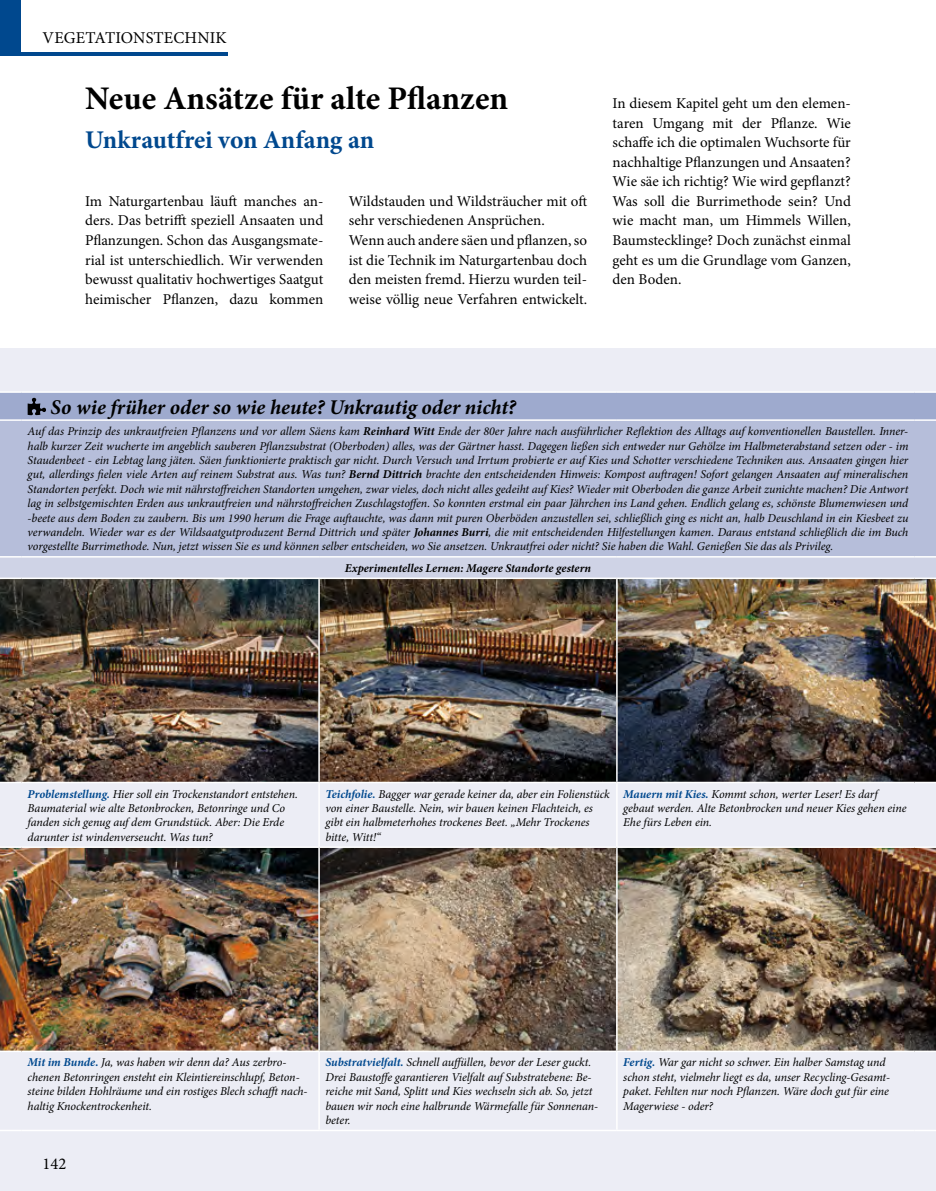
<style>
.page{position:relative;width:936px;height:1191px;background:#fff}
.page>*{position:absolute;margin:0;border:0;box-sizing:border-box;transform-origin:0 0}
.t1{font:700 33px "Minion Pro";color:#000}
.t2{font:700 25.5px "Minion Pro";letter-spacing:-.005em;color:#00488e}
.t3{font:italic 700 21px "Minion Pro";color:#000}
.t4{font:16.5px "Minion Pro";letter-spacing:.01em;color:#000}
.t5{font:15px/19.5px "Minion Pro";color:#000;text-align:justify}
.t6{font:italic 12px/14.4px "Minion Pro";letter-spacing:-.005em;color:#000}
.t7{font:italic 700 12px "Minion Pro";color:#000}
.s1{font-weight:700}
.s2{font-weight:700;color:#00488e}
</style>
<div class="page">
<div style="left:0;top:349px;width:935px;height:842px;background:#ecedf5"></div>
<img style="left:0;top:579px;width:935px;height:202px">
<img style="left:0;top:848px;width:935px;height:202px">
<div style="left:0;top:0;width:227px;height:55px;background:#00488e"></div>
<div style="left:21px;top:0;width:213px;height:51px;background:#fff"></div>
<div style="left:0;top:421px;width:935px;height:135px;background:#b6beda"></div>
<hr style="left:0;top:391px;width:21px;height:2px;background:#fff">
<hr style="left:21px;top:391px;width:298px;height:2px;background:#fff">
<hr style="left:319px;top:391px;width:298px;height:2px;background:#fff">
<hr style="left:617px;top:391px;width:297px;height:2px;background:#fff">
<hr style="left:914px;top:391px;width:21px;height:2px;background:#fff">
<hr style="left:0;top:419px;width:21px;height:2px;background:#fff">
<hr style="left:21px;top:419px;width:298px;height:2px;background:#fff">
<hr style="left:319px;top:419px;width:298px;height:2px;background:#fff">
<hr style="left:617px;top:419px;width:297px;height:2px;background:#fff">
<hr style="left:914px;top:419px;width:21px;height:2px;background:#fff">
<svg style="left:0;top:556px;width:935px;height:21px;background:#d2d6e7"></svg>
<hr style="left:0;top:577px;width:21px;height:2px;background:#fff">
<hr style="left:21px;top:577px;width:298px;height:2px;background:#fff">
<hr style="left:319px;top:577px;width:298px;height:2px;background:#fff">
<hr style="left:318px;top:579px;width:2px;height:202px;background:#fff">
<hr style="left:617px;top:577px;width:297px;height:2px;background:#fff">
<hr style="left:616px;top:579px;width:1px;height:202px;background:#fff">
<hr style="left:914px;top:577px;width:21px;height:2px;background:#fff">
<hr style="left:0;top:781px;width:21px;height:2px;background:#fff">
<hr style="left:21px;top:781px;width:298px;height:2px;background:#fff">
<hr style="left:319px;top:781px;width:298px;height:2px;background:#fff">
<hr style="left:318px;top:783px;width:2px;height:63px;background:#fff">
<hr style="left:617px;top:781px;width:297px;height:2px;background:#fff">
<hr style="left:616px;top:783px;width:1px;height:63px;background:#fff">
<hr style="left:914px;top:781px;width:21px;height:2px;background:#fff">
<hr style="left:0;top:846px;width:21px;height:2px;background:#fff">
<hr style="left:21px;top:846px;width:298px;height:2px;background:#fff">
<hr style="left:319px;top:846px;width:298px;height:2px;background:#fff">
<hr style="left:318px;top:848px;width:2px;height:202px;background:#fff">
<hr style="left:617px;top:846px;width:297px;height:2px;background:#fff">
<hr style="left:616px;top:848px;width:1px;height:202px;background:#fff">
<hr style="left:914px;top:846px;width:21px;height:2px;background:#fff">
<hr style="left:0;top:1050px;width:21px;height:2px;background:#fff">
<hr style="left:21px;top:1050px;width:298px;height:2px;background:#fff">
<hr style="left:319px;top:1050px;width:298px;height:2px;background:#fff">
<hr style="left:318px;top:1052px;width:2px;height:77px;background:#fff">
<hr style="left:617px;top:1050px;width:297px;height:2px;background:#fff">
<hr style="left:616px;top:1052px;width:1px;height:77px;background:#fff">
<hr style="left:914px;top:1050px;width:21px;height:2px;background:#fff">
<hr style="left:0;top:1129px;width:21px;height:2px;background:#fff">
<hr style="left:21px;top:1129px;width:298px;height:2px;background:#fff">
<hr style="left:319px;top:1129px;width:298px;height:2px;background:#fff">
<hr style="left:617px;top:1129px;width:297px;height:2px;background:#fff">
<hr style="left:914px;top:1129px;width:21px;height:2px;background:#fff">
<svg style="left:0;top:392px;width:935px;height:28px;background:#a2adcf"></svg>
<h3 class="t4" style="left:43px;top:26px;width:186px">VEGETATIONSTECHNIK</h3>
<h1 class="t1" style="left:85px;top:75px;width:424px">Neue Ansätze für alte Pflanzen</h1>
<h2 class="t2" style="left:85px;top:122px;width:290px">Unkrautfrei von Anfang an</h2>
<p class="t5" style="left:85px;top:191px;width:240px">Im Naturgartenbau läuft manches an&shy;ders. Das betrifft speziell Ansaaten und Pflanzungen. Schon das Ausgangsmate&shy;rial ist unterschiedlich. Wir verwenden bewusst qualitativ hochwertiges Saatgut heimischer Pflanzen, dazu kommen</p>
<p class="t5" style="left:349px;top:191px;width:240px;text-align:left">Wildstauden und Wildsträucher mit oft sehr verschiedenen Ansprüchen.<br>Wenn auch andere säen und pflanzen, so ist die Technik im Naturgartenbau doch den meisten fremd. Hierzu wurden teil&shy;weise völlig neue Verfahren entwickelt.</p>
<p class="t5" style="left:612px;top:94px;width:240px">In diesem Kapitel geht um den elemen&shy;taren Umgang mit der Pflanze. Wie schaffe ich die optimalen Wuchsorte für nachhaltige Pflanzungen und Ansaaten?<br>Wie säe ich richtig? Wie wird gepflanzt?<br>Was soll die Burrimethode sein? Und wie macht man, um Himmels Willen, Baumstecklinge? Doch zunächst einmal geht es um die Grundlage vom Ganzen, den Boden.</p>
<h3 class="t3" style="left:51px;top:392px;width:467px">So wie früher oder so wie heute? Unkrautig oder nicht?</h3>
<p class="t6" style="left:28px;top:424px;width:882px;text-align:justify">Auf das Prinzip des unkrautfreien Pflanzens und vor allem Säens kam <span class="s1">Reinhard Witt</span> Ende der 80er Jahre nach ausführlicher Reflektion des Alltags auf konventionellen Baustellen. Inner&shy;halb kurzer Zeit wucherte im angeblich sauberen Pflanzsubstrat (Oberboden) alles, was der Gärtner hasst. Dagegen ließen sich entweder nur Gehölze im Halbmeterabstand setzen oder - im Staudenbeet - ein Lebtag lang jäten. Säen funktionierte praktisch gar nicht. Durch Versuch und Irrtum probierte er auf Kies und Schotter verschiedene Techniken aus. Ansaaten gingen hier gut, allerdings fielen viele Arten auf reinem Substrat aus. Was tun? <span class="s1">Bernd Dittrich</span> brachte den entscheidenden Hinweis: Kompost auftragen! Sofort gelangen Ansaaten auf mineralischen Standorten perfekt. Doch wie mit nährstoffreichen Standorten umgehen, zwar vieles, doch nicht alles gedeiht auf Kies? Wieder mit Oberboden die ganze Arbeit zunichte machen? Die Antwort lag in selbstgemischten Erden aus unkrautfreien und nährstoffreichen Zuschlagstoffen. So konnten erstmal ein paar Jährchen ins Land gehen. Endlich gelang es, schönste Blumenwiesen und -beete aus dem Boden zu zaubern. Bis um 1990 herum die Frage auftauchte, was dann mit puren Oberböden anzustellen sei, schließlich ging es nicht an, halb Deuschland in ein Kiesbeet zu verwandeln. Wieder war es der Wildsaatgutproduzent Bernd Dittrich und später <span class="s1">Johannes Burri</span>, die mit entscheidenden Hilfestellungen kamen. Daraus entstand schließlich die im Buch vorgestellte Burrimethode. Nun, jetzt wissen Sie es und können selber entscheiden, wo Sie ansetzen. Unkrautfrei oder nicht? Sie haben die Wahl. Genießen Sie das als Privileg.</p>
<p class="t7" style="left:345px;top:559px;width:248px">Experimentelles Lernen: Magere Standorte gestern</p>
<p class="t6" style="left:28px;top:786px;width:272px"><span class="s2">Problemstellung.</span> Hier soll ein Trockenstandort entstehen.<br>Baumaterial wie alte Betonbrocken, Betonringe und Co fanden sich genug auf dem Grundstück. Aber: Die Erde darunter ist windenverseucht. Was tun?</p>
<p class="t6" style="left:325px;top:786px;width:286px"><span class="s2">Teichfolie.</span> Bagger war gerade keiner da, aber ein Folienstück von einer Baustelle. Nein, wir bauen keinen Flachteich, es gibt ein halbmeterhohes trockenes Beet. „Mehr Trockenes bitte, Witt!“</p>
<p class="t6" style="left:623px;top:786px;width:285px"><span class="s2">Mauern mit Kies.</span> Kommt schon, werter Leser! Es darf gebaut werden. Alte Betonbrocken und neuer Kies gehen eine<br>Ehe fürs Leben ein.</p>
<p class="t6" style="left:28px;top:1055px;width:281px"><span class="s2">Mit im Bunde.</span> Ja, was haben wir denn da? Aus zerbro&shy;chenen Betonringen ensteht ein Kleintiereinschlupf, Beton&shy;steine bilden Hohlräume und ein rostiges Blech schafft nach&shy;haltig Knockentrockenheit.</p>
<p class="t6" style="left:325px;top:1055px;width:274px"><span class="s2">Substratvielfalt.</span> Schnell auffüllen, bevor der Leser guckt.<br>Drei Baustoffe garantieren Vielfalt auf Substratebene: Be&shy;reiche mit Sand, Splitt und Kies wechseln sich ab. So, jetzt bauen wir noch eine halbrunde Wärmefalle für Sonnenan&shy;beter.</p>
<p class="t6" style="left:623px;top:1055px;width:268px"><span class="s2">Fertig.</span> War gar nicht so schwer. Ein halber Samstag und schon steht, vielmehr liegt es da, unser Recycling-Gesamt&shy;paket. Fehlten nur noch Pflanzen. Wäre doch gut für eine Magerwiese - oder?</p>
<h3 class="t4" style="left:43px;top:1152px;width:25px">142</h3>
</div>
